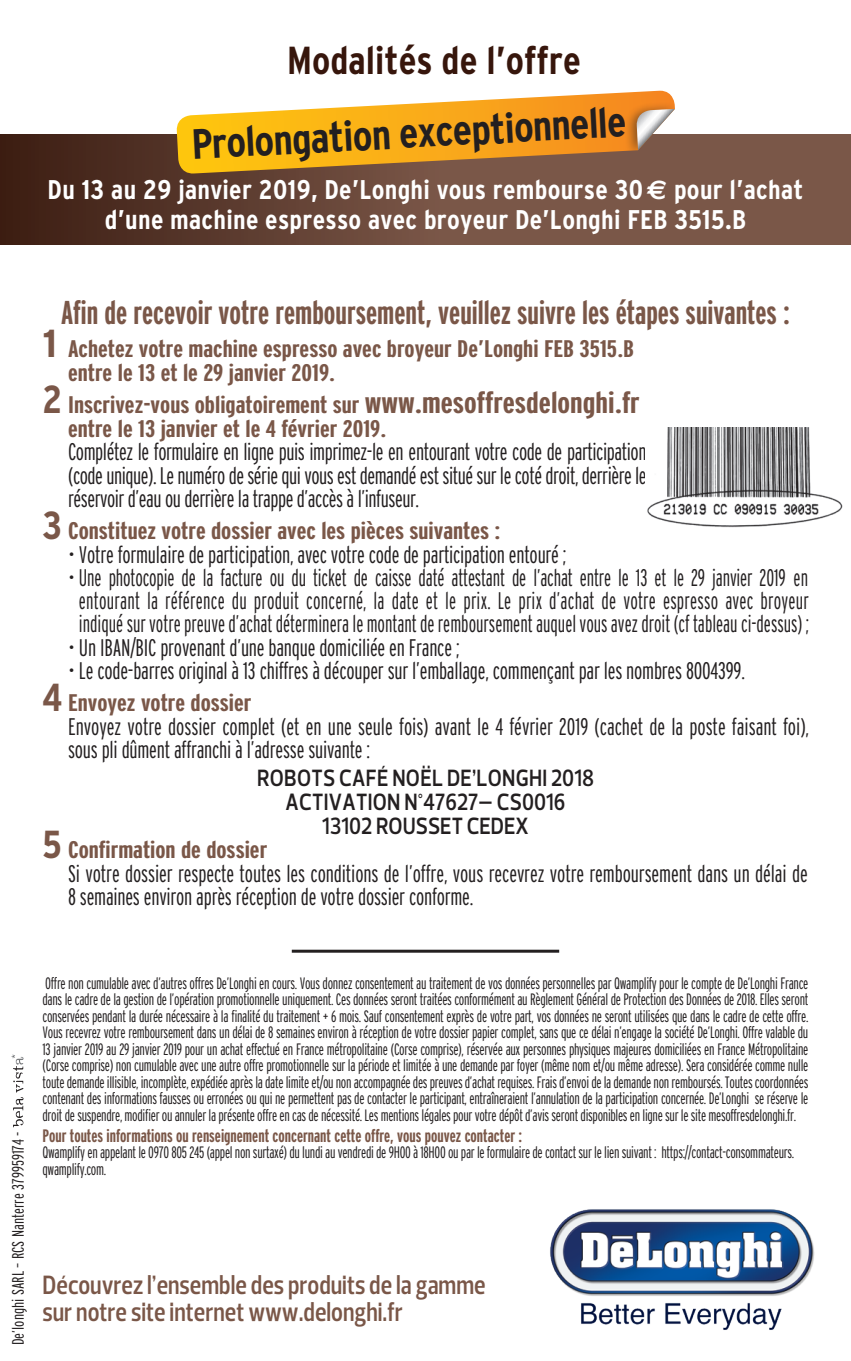
<style>
.page{position:relative;width:851px;height:1361px;background:#fff}
.page>*{position:absolute;margin:0;border:0;box-sizing:border-box;transform-origin:0 0}
.t1{font:700 condensed 42.3px "Interstate";color:#231f20}
.t2{font:700 condensed 39px "Interstate";color:#37160c}
.t3{font:700 extra-condensed 33px "Interstate";color:#7a5748}
.t4{font:700 condensed 27px/30px "Interstate";letter-spacing:.01em;color:#fff;text-align:center}
.t5{font:600 27px/27px "Prelo Condensed";color:#7a5748}
.t6{font:300 extra-condensed 24px/23.4px "Interstate";letter-spacing:-.01em;color:#231f20}
.t7{font:700 extra-condensed 24px/24px "Interstate";color:#7a5748;scale:1.2 1}
.t8{font:600 24px/24px "Prelo";letter-spacing:.015em;color:#231f20;text-align:center;scale:.85 1}
.t9{font:700 extra-condensed 18px "Interstate";color:#7a5748}
.t10{font:300 extra-condensed 16.5px/16.5px "Interstate";letter-spacing:-.02em;color:#231f20;text-align:justify}
.t11{font:300 extra-condensed 16.5px "Interstate";color:#231f20;scale:1.1 1}
.s1{font-family:"Euro Sans";font-stretch:normal}
.s2{font-stretch:normal;font-size:39px}
.s3{font-stretch:condensed;font-size:39px}
.s4{font-size:30px}
</style>
<div class="page">
<svg style="left:0;top:135px;width:850px;height:110px;background:#674638"></svg>
<hr style="left:292px;top:949px;width:267px;height:3px;background:#231f20">
<img style="left:550px;top:1209px;width:265px;height:121px">
<svg style="left:176px;top:91px;width:498px;height:83px"></svg>
<svg style="left:12px;top:1054px;width:11px;height:73px"></svg>
<img style="left:647px;top:427px;width:196px;height:101px">
<p class="t2" style="left:287px;top:38px;width:295px">Modalités de l’offre</p>
<p class="t1" style="left:190px;top:121px;width:436px;rotate:-3deg">Prolongation exceptionnelle</p>
<p class="t4" style="left:48px;top:175px;width:757px">Du 13 au 29 janvier 2019, De’Longhi vous rembourse 30<span class="s1">€</span> pour l’achat d’une machine espresso avec broyeur De’Longhi FEB 3515.B</p>
<p class="t3" style="left:61px;top:294px;width:730px">Afin de recevoir votre remboursement, veuillez suivre les étapes suivantes :</p>
<p class="t7" style="left:68px;top:336px;width:473px;text-indent:-26px"><span class="s2">1</span> Achetez votre machine espresso avec broyeur De’Longhi FEB 3515.B entre le 13 et le 29 janvier 2019.</p>
<p class="t7" style="left:68px;top:392px;width:478px;text-indent:-26px"><span class="s3">2</span> Inscrivez-vous obligatoirement sur <span class="s4">www.mesoffresdelonghi.fr </span>entre le 13 janvier et le 4 février 2019.</p>
<p class="t6" style="left:68px;top:440px;width:580px;text-align:justify">Complétez le formulaire en ligne puis imprimez-le en entourant votre code de participation (code unique). Le numéro de série qui vous est demandé est situé sur le coté droit, derrière le réservoir d’eau ou derrière la trappe d’accès à l’infuseur.</p>
<p class="t7" style="left:43px;top:519px;width:383px"><span class="s3">3</span> Constituez votre dossier avec les pièces suivantes :</p>
<p class="t6" style="left:68px;top:542px;width:500px">• Votre formulaire de participation, avec votre code de participation entouré ;</p>
<p class="t6" style="left:68px;top:565px;width:742px;text-align:center">• Une photocopie de la facture ou du ticket de caisse daté attestant de l’achat entre le 13 et le 29 janvier 2019 en entourant la référence du produit concerné, la date et le prix. Le prix d’achat de votre espresso avec broyeur indiqué sur votre preuve d’achat déterminera le montant de remboursement auquel vous avez droit (cf tableau ci-dessus) ;</p>
<p class="t6" style="left:68px;top:635px;width:393px">• Un IBAN/BIC provenant d’une banque domiciliée en France ;</p>
<p class="t6" style="left:68px;top:658px;width:678px">• Le code-barres original à 13 chiffres à découper sur l’emballage, commençant par les nombres 8004399.</p>
<p class="t7" style="left:43px;top:691px;width:176px"><span class="s3">4</span> Envoyez votre dossier</p>
<p class="t6" style="left:68px;top:714px;width:742px">Envoyez votre dossier complet (et en une seule fois) avant le 4 février 2019 (cachet de la poste faisant foi), sous pli dûment affranchi à l’adresse suivante :</p>
<p class="t8" style="left:257px;top:766px;width:398px">ROBOTS CAFÉ NOËL DE’LONGHI 2018<br>ACTIVATION N°47627– CS0016</p>
<p class="t8" style="left:322px;top:814px;width:245px">13102 ROUSSET CEDEX</p>
<p class="t7" style="left:43px;top:838px;width:189px"><span class="s3">5</span> Confirmation de dossier</p>
<p class="t6" style="left:68px;top:861px;width:741px">Si votre dossier respecte toutes les conditions de l’offre, vous recevrez votre remboursement dans un délai de<br>8 semaines environ après réception de votre dossier conforme.</p>
<p class="t11" style="left:9px;top:1345px;width:196px;rotate:-90deg">De’longhi SARL – RCS Nanterre 379959174 -</p>
<p class="t10" style="left:43px;top:974px;width:767px">Offre non cumulable avec d’autres offres De’Longhi en cours. Vous donnez consentement au traitement de vos données personnelles par Qwamplify pour le compte de De’Longhi France dans le cadre de la gestion de l’opération promotionnelle uniquement. Ces données seront traitées conformément au Règlement Général de Protection des Données de 2018. Elles seront conservées pendant la durée nécessaire à la finalité du traitement + 6 mois. Sauf consentement exprès de votre part, vos données ne seront utilisées que dans le cadre de cette offre.<br>Vous recevrez votre remboursement dans un délai de 8 semaines environ à réception de votre dossier papier complet, sans que ce délai n’engage la société De’Longhi. Offre valable du 13 janvier 2019 au 29 janvier 2019 pour un achat effectué en France métropolitaine (Corse comprise), réservée aux personnes physiques majeures domiciliées en France Métropolitaine (Corse comprise) non cumulable avec une autre offre promotionnelle sur la période et limitée à une demande par foyer (même nom et/ou même adresse). Sera considérée comme nulle toute demande illisible, incomplète, expédiée après la date limite et/ou non accompagnée des preuves d’achat requises. Frais d’envoi de la demande non remboursés. Toutes coordonnées contenant des informations fausses ou erronées ou qui ne permettent pas de contacter le participant, entraîneraient l’annulation de la participation concernée. De’Longhi se réserve le droit de suspendre, modifier ou annuler la présente offre en cas de nécessité. Les mentions légales pour votre dépôt d’avis seront disponibles en ligne sur le site mesoffresdelonghi.fr.</p>
<p class="t9" style="left:43px;top:1125px;width:481px">Pour toutes informations ou renseignement concernant cette offre, vous pouvez contacter :</p>
<p class="t10" style="left:43px;top:1144px;width:753px">Qwamplify en appelant le 0970 805 245 (appel non surtaxé) du lundi au vendredi de 9H00 à 18H00 ou par le formulaire de contact sur le lien suivant : https://contact-consommateurs. qwamplify.com.</p>
<p class="t5" style="left:43px;top:1271px;width:444px">Découvrez l’ensemble des produits de la gamme sur notre site internet www.delonghi.fr</p>
</div>
